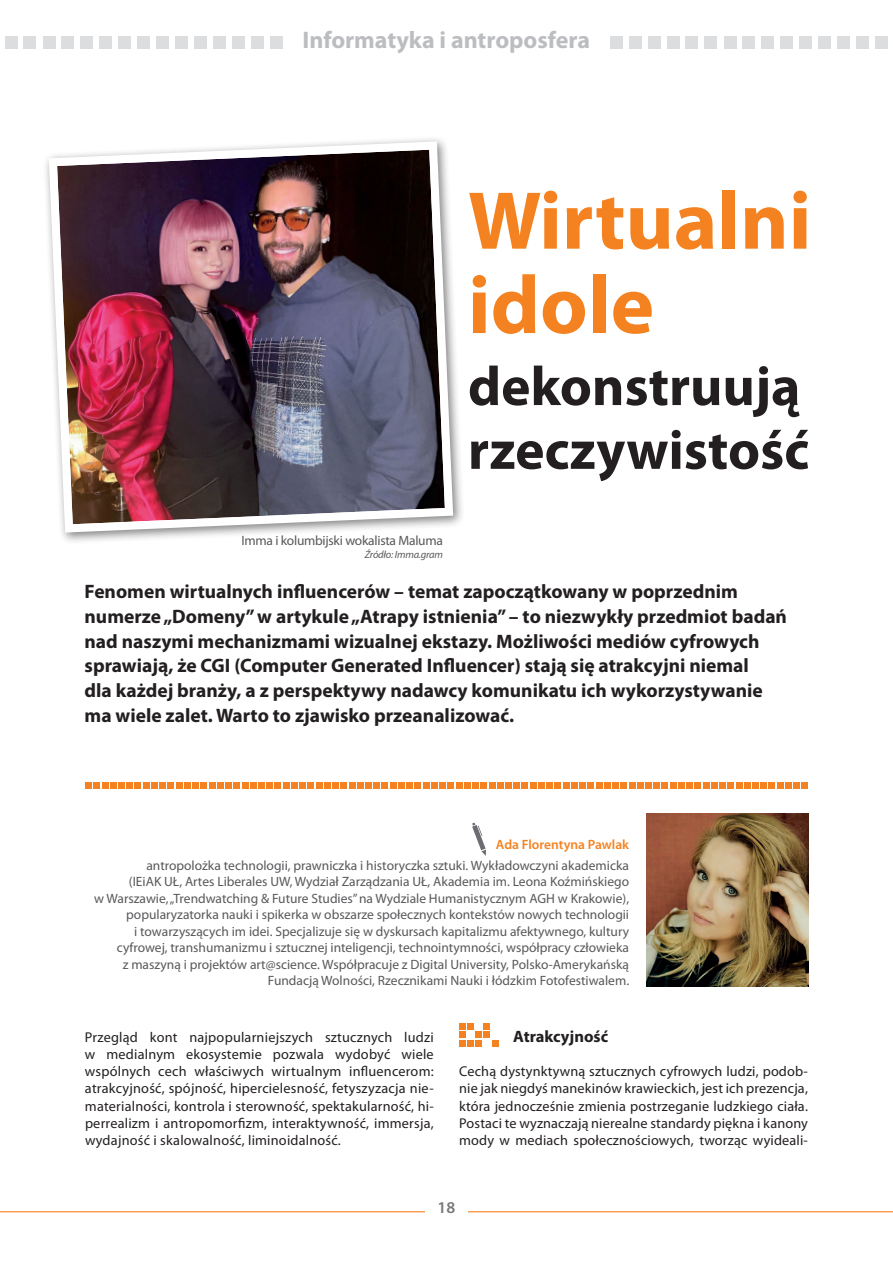
<style>
.page{position:relative;width:893px;height:1263px;background:#fff}
.page>*{position:absolute;margin:0;border:0;box-sizing:border-box;transform-origin:0 0}
.t1{font:700 82.8px/84.3px "Myriad Pro";color:#f58220}
.t2{font:700 55.65px/63.8px "Myriad Pro";color:#231f20}
.t3{font:700 24px "Myriad Pro";color:#bcbdc0}
.t4{font:700 19.5px/24.8px "Myriad Pro";color:#231f20}
.t5{font:700 16.5px "Myriad Pro";color:#231f20}
.t6{font:600 16.5px "Myriad Pro";color:#76787b}
.t7{font:14.25px/17.2px "Myriad Pro";letter-spacing:.015em;color:#231f20;text-align:justify}
.t8{font:13.5px/16.5px "Myriad Pro";color:#57585a;text-align:right}
.t9{font:13.5px "Myriad Pro";letter-spacing:-.02em;color:#57585a}
.t10{font:600 13.5px "Myriad Pro";color:#f58220}
.t11{font:italic 10.5px "Myriad Pro";letter-spacing:-.02em;color:#57585a}
</style>
<div class="page">
<hr style="left:0;top:1211px;width:893px;height:1px;background:#f58220">
<div style="left:425px;top:1195px;width:43px;height:23px;background:#fff"></div>
<div style="left:875px;top:36px;width:12px;height:13px;background:#dcdddf"></div>
<div style="left:856px;top:36px;width:13px;height:13px;background:#dcdddf"></div>
<div style="left:818px;top:36px;width:13px;height:13px;background:#dcdddf"></div>
<div style="left:799px;top:36px;width:13px;height:13px;background:#dcdddf"></div>
<div style="left:780px;top:36px;width:13px;height:13px;background:#dcdddf"></div>
<div style="left:648px;top:36px;width:13px;height:13px;background:#dcdddf"></div>
<div style="left:610px;top:36px;width:13px;height:13px;background:#dcdddf"></div>
<div style="left:629px;top:36px;width:13px;height:13px;background:#dcdddf"></div>
<div style="left:724px;top:36px;width:12px;height:13px;background:#dcdddf"></div>
<div style="left:704px;top:36px;width:13px;height:13px;background:#dcdddf"></div>
<div style="left:667px;top:36px;width:13px;height:13px;background:#dcdddf"></div>
<div style="left:742px;top:36px;width:13px;height:13px;background:#dcdddf"></div>
<div style="left:685px;top:36px;width:13px;height:13px;background:#dcdddf"></div>
<div style="left:761px;top:36px;width:13px;height:13px;background:#dcdddf"></div>
<div style="left:837px;top:36px;width:13px;height:13px;background:#dcdddf"></div>
<div style="left:270px;top:36px;width:12px;height:13px;background:#dcdddf"></div>
<div style="left:213px;top:36px;width:13px;height:13px;background:#dcdddf"></div>
<div style="left:232px;top:36px;width:13px;height:13px;background:#dcdddf"></div>
<div style="left:99px;top:36px;width:13px;height:13px;background:#dcdddf"></div>
<div style="left:61px;top:36px;width:13px;height:13px;background:#dcdddf"></div>
<div style="left:23px;top:36px;width:13px;height:13px;background:#dcdddf"></div>
<div style="left:5px;top:36px;width:12px;height:13px;background:#dcdddf"></div>
<div style="left:43px;top:36px;width:12px;height:13px;background:#dcdddf"></div>
<div style="left:80px;top:36px;width:13px;height:13px;background:#dcdddf"></div>
<div style="left:175px;top:36px;width:13px;height:12px;background:#dcdddf"></div>
<div style="left:156px;top:36px;width:13px;height:13px;background:#dcdddf"></div>
<div style="left:118px;top:36px;width:13px;height:13px;background:#dcdddf"></div>
<div style="left:137px;top:36px;width:13px;height:13px;background:#dcdddf"></div>
<div style="left:251px;top:36px;width:13px;height:13px;background:#dcdddf"></div>
<div style="left:194px;top:36px;width:13px;height:13px;background:#dcdddf"></div>
<svg style="left:459px;top:1024px;width:39px;height:22px"></svg>
<svg style="left:472px;top:823px;width:14px;height:33px"></svg>
<img style="left:646px;top:814px;width:162px;height:172px">
<div style="left:43px;top:135px;width:422px;height:409px;background:#231f20;opacity:.55"></div>
<img style="left:45px;top:137px;width:412px;height:400px">
<div style="left:612px;top:783px;width:7px;height:6px;background:#f58220"></div>
<div style="left:225px;top:783px;width:7px;height:6px;background:#f58220"></div>
<svg style="left:86px;top:783px;width:137px;height:6px"></svg>
<svg style="left:621px;top:783px;width:187px;height:6px"></svg>
<svg style="left:234px;top:783px;width:376px;height:6px;background:#f69441"></svg>
<h3 class="t3" style="left:302px;top:25px;width:289px">Informatyka i antroposfera</h3>
<p class="t9" style="left:242px;top:532px;width:203px">Imma i kolumbijski wokalista Maluma</p>
<p class="t11" style="left:365px;top:548px;width:80px">Źródło: Imma.gram</p>
<h1 class="t1" style="left:468px;top:176px;width:345px">Wirtualni idole</h1>
<h2 class="t2" style="left:468px;top:353px;width:343px">dekonstruują rzeczywistość</h2>
<p class="t4" style="left:85px;top:578px;width:704px">Fenomen wirtualnych influencerów – temat zapoczątkowany w poprzednim numerze „Domeny” w artykule „Atrapy istnienia” – to niezwykły przedmiot badań nad naszymi mechanizmami wizualnej ekstazy. Możliwości mediów cyfrowych sprawiają, że CGI (Computer Generated Influencer) stają się atrakcyjni niemal<br>dla każdej branży, a z perspektywy nadawcy komunikatu ich wykorzystywanie ma wiele zalet. Warto to zjawisko przeanalizować.</p>
<p class="t10" style="left:496px;top:836px;width:135px">Ada Florentyna Pawlak</p>
<p class="t8" style="left:94px;top:857px;width:536px">antropolożka technologii, prawniczka i historyczka sztuki. Wykładowczyni akademicka<br>(IEiAK UŁ, Artes Liberales UW, Wydział Zarządzania UŁ, Akademia im. Leona Koźmińskiego<br>w Warszawie, „Trendwatching &amp; Future Studies” na Wydziale Humanistycznym AGH w Krakowie), popularyzatorka nauki i spikerka w obszarze społecznych kontekstów nowych technologii<br>i towarzyszących im idei. Specjalizuje się w dyskursach kapitalizmu afektywnego, kultury cyfrowej, transhumanizmu i sztucznej inteligencji, technointymności, współpracy człowieka<br>z maszyną i projektów art@science. Współpracuje z Digital University, Polsko-Amerykańską Fundacją Wolności, Rzecznikami Nauki i łódzkim Fotofestiwalem.</p>
<p class="t7" style="left:85px;top:1028px;width:350px">Przegląd kont najpopularniejszych sztucznych ludzi w medialnym ekosystemie pozwala wydobyć wiele wspólnych cech właściwych wirtualnym influencerom: atrakcyjność, spójność, hipercielesność, fetyszyzacja nie&shy;materialności, kontrola i sterowność, spektakularność, hi&shy;perrealizm i antropomorfizm, interaktywność, immersja, wydajność i skalowalność, liminoidalność.</p>
<p class="t5" style="left:513px;top:1025px;width:96px">Atrakcyjność</p>
<p class="t7" style="left:459px;top:1062px;width:350px">Cechą dystynktywną sztucznych cyfrowych ludzi, podob&shy;nie jak niegdyś manekinów krawieckich, jest ich prezencja, która jednocześnie zmienia postrzeganie ludzkiego ciała.<br>Postaci te wyznaczają nierealne standardy piękna i kanony mody w mediach społecznościowych, tworząc wyideali-</p>
<p class="t6" style="left:438px;top:1197px;width:19px">18</p>
</div>
